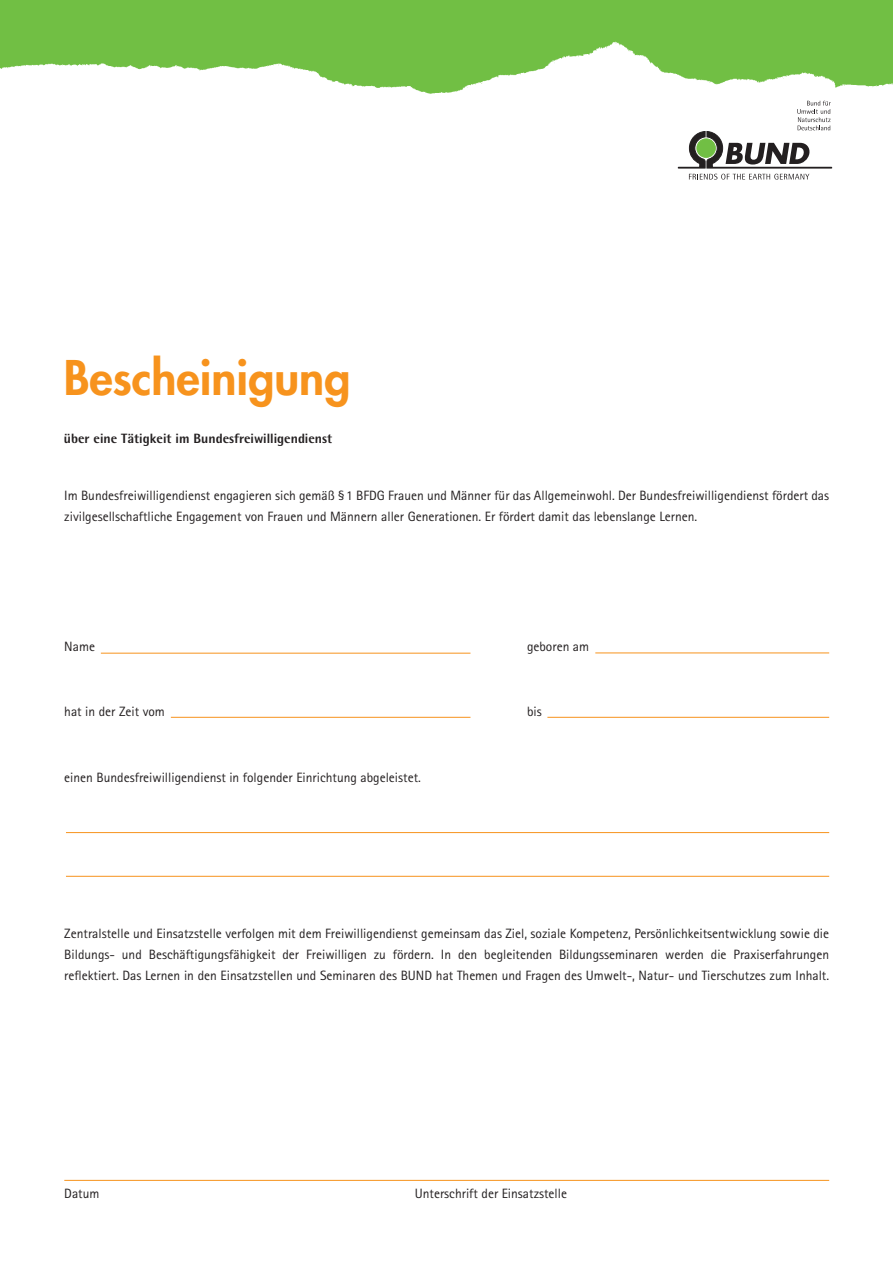
<style>
.page{position:relative;width:893px;height:1263px;background:#fff}
.page>*{position:absolute;margin:0;border:0;box-sizing:border-box;transform-origin:0 0}
.t1{font:800 46.5px "Futura";color:#f7931d}
.t2{font:13.5px/21px "Agfa Rotis Sans Serif";color:#231f20}
.t3{font:800 13.5px "Agfa Rotis Semisans";color:#231f20}
</style>
<div class="page">
<img style="left:0;top:0;width:893px;height:101px">
<hr style="left:64px;top:1180px;width:765px;height:1px;background:#f7931d">
<svg style="left:678px;top:101px;width:154px;height:67px"></svg>
<svg style="left:689px;top:174px;width:120px;height:6px"></svg>
<hr style="left:66px;top:832px;width:763px;height:1px;background:#f7931d">
<hr style="left:66px;top:876px;width:763px;height:1px;background:#f7931d">
<hr style="left:171px;top:717px;width:299px;height:1px;background:#f7931d">
<hr style="left:101px;top:653px;width:369px;height:1px;background:#f7931d">
<hr style="left:547px;top:717px;width:282px;height:1px;background:#f7931d">
<hr style="left:595px;top:652px;width:234px;height:1px;background:#f7931d">
<h1 class="t1" style="left:64px;top:355px;width:288px">Bescheinigung</h1>
<p class="t3" style="left:64px;top:433px;width:270px">über eine Tätigkeit im Bundesfreiwilligendienst</p>
<p class="t2" style="left:64px;top:487px;width:766px">Im Bundesfreiwilligendienst engagieren sich gemäß §1 BFDG Frauen und Männer für das Allgemeinwohl. Der Bundesfreiwilligendienst fördert das zivilgesellschaftliche Engagement von Frauen und Männern aller Generationen. Er fördert damit das lebenslange Lernen.</p>
<p class="t2" style="left:64px;top:637px;width:32px">Name</p>
<p class="t2" style="left:527px;top:637px;width:64px">geboren am</p>
<p class="t2" style="left:64px;top:702px;width:102px">hat in der Zeit vom</p>
<p class="t2" style="left:527px;top:702px;width:16px">bis</p>
<p class="t2" style="left:64px;top:769px;width:358px">einen Bundesfreiwilligendienst in folgender Einrichtung abgeleistet.</p>
<p class="t2" style="left:64px;top:924px;width:766px;text-align:justify">Zentralstelle und Einsatzstelle verfolgen mit dem Freiwilligendienst gemeinsam das Ziel, soziale Kompetenz, Persönlichkeitsentwicklung sowie die Bildungs- und Beschäftigungsfähigkeit der Freiwilligen zu fördern. In den begleitenden Bildungsseminaren werden die Praxiserfahrungen reflektiert. Das Lernen in den Einsatzstellen und Seminaren des BUND hat Themen und Fragen des Umwelt-, Natur- und Tierschutzes zum Inhalt.</p>
<p class="t2" style="left:64px;top:1184px;width:37px">Datum</p>
<p class="t2" style="left:415px;top:1184px;width:154px">Unterschrift der Einsatzstelle</p>
</div>
